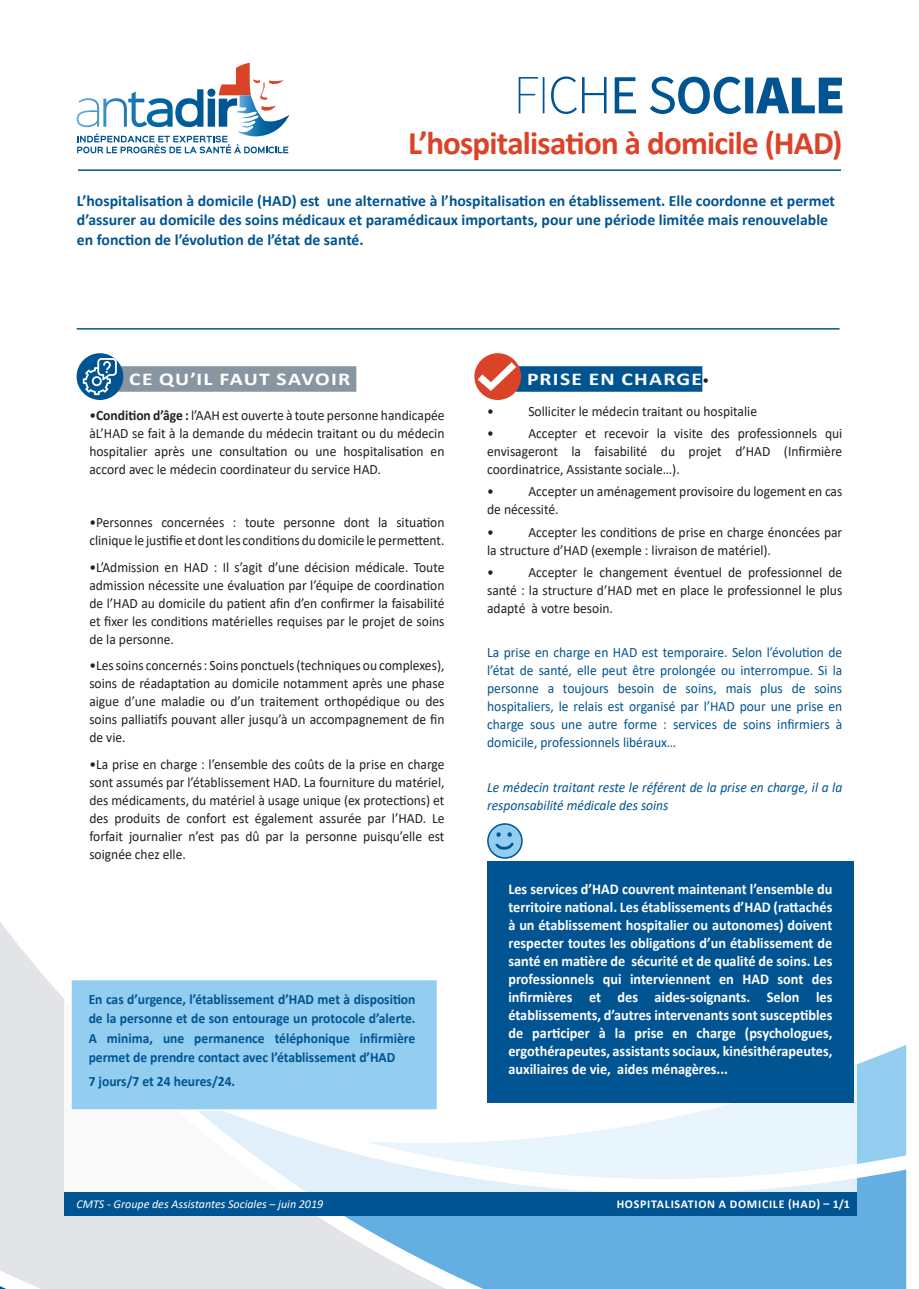
<style>
.page{position:relative;width:919px;height:1289px;background:#fff}
.page>*{position:absolute;margin:0;border:0;box-sizing:border-box;transform-origin:0 0}
.t1{font:700 33px "Calibri";letter-spacing:-.025em;color:#db4328}
.sous_titre_barette_g{font:700 18px "Calibri";letter-spacing:.06em;color:#fff;scale:1.2 1}
.sous_titre_barette_b{font:700 18px "Calibri";letter-spacing:.06em;color:#fff;scale:1.2 1}
.Texte_chapeau{font:700 15.75px/19.5px "Calibri";color:#005492}
.texte_fiche{font:700 15px/18px "Calibri";color:#fff;text-align:justify;scale:.95 1}
.texte_fiche-2{font:14.25px/18px "Calibri";color:#231f20;text-align:justify;scale:.95 1}
.texte_fiche-3{font:14.25px/18px "Calibri";color:#005492;text-align:justify;scale:.95 1}
.texte_encadré_bleu{font:700 14.25px/19.5px "Calibri";color:#005492;text-align:justify;scale:.95 1}
.texte_fiche-4{font:italic 14.25px/18px "Calibri";color:#005492;scale:.95 1}
.t2{font:italic 12px "Calibri";color:#fff}
.t3{font:700 12px "Calibri";letter-spacing:.06em;color:#fff}
.s1{font-weight:700}
.s2{font-weight:400;font-size:14.25px;color:#231f20}
</style>
<div class="page">
<svg style="left:0;top:823px;width:906px;height:465px"></svg>
<svg style="left:64px;top:861px;width:792px;height:330px"></svg>
<div style="left:64px;top:1191px;width:792px;height:24px;background:#005492"></div>
<svg style="left:77px;top:63px;width:212px;height:90px"></svg>
<svg style="left:518px;top:76px;width:324px;height:38px"></svg>
<div style="left:118px;top:366px;width:238px;height:26px;background:#8996a1"></div>
<div style="left:77px;top:353px;width:46px;height:47px;background:#005492;border-radius:50%"></div>
<svg style="left:83px;top:358px;width:34px;height:37px"></svg>
<div style="left:516px;top:366px;width:186px;height:26px;background:#005492"></div>
<div style="left:474px;top:353px;width:47px;height:47px;background:#db4328;border-radius:50%"></div>
<svg style="left:477px;top:362px;width:39px;height:29px"></svg>
<div style="left:488px;top:824px;width:34px;height:34px;background:#93cef0;border-radius:50%"></div>
<div style="left:487px;top:823px;width:35px;height:35px;border:2px solid #005492;border-radius:50%"></div>
<svg style="left:496px;top:832px;width:5px;height:4px"></svg>
<svg style="left:507px;top:832px;width:5px;height:4px"></svg>
<svg style="left:495px;top:842px;width:18px;height:7px"></svg>
<div style="left:487px;top:861px;width:366px;height:241px;background:#005492"></div>
<hr style="left:78px;top:169px;width:762px;height:2px;background:#005492">
<hr style="left:77px;top:328px;width:762px;height:1px;background:#005492">
<div style="left:71px;top:979px;width:366px;height:131px;background:#93cef0"></div>
<div style="left:70px;top:978px;width:368px;height:132px;border:2px solid #fff"></div>
<p class="t1" style="left:408px;top:120px;width:435px">L’hospitalisation à domicile (HAD)</p>
<p class="Texte_chapeau" style="left:77px;top:190px;width:759px">L’hospitalisation à domicile (HAD) est une alternative à l’hospitalisation en établissement. Elle coordonne et permet d’assurer au domicile des soins médicaux et paramédicaux importants, pour une période limitée mais renouvelable en fonction de l’évolution de l’état de santé.</p>
<p class="sous_titre_barette_g" style="left:129px;top:366px;width:186px">CE QU’IL FAUT SAVOIR</p>
<p class="texte_fiche-2" style="left:89px;top:406px;width:375px">•<span class="s1">Condition d’âge :</span> l’AAH est ouverte à toute personne handicapée àL’HAD se fait à la demande du médecin traitant ou du médecin hospitalier après une consultation ou une hospitalisation en accord avec le médecin coordinateur du service HAD.</p>
<p class="texte_fiche-2" style="left:89px;top:513px;width:375px">•Personnes concernées : toute personne dont la situation clinique le justifie et dont les conditions du domicile le permettent.</p>
<p class="texte_fiche-2" style="left:89px;top:557px;width:375px">•L’Admission en HAD : Il s’agit d’une décision médicale. Toute admission nécessite une évaluation par l’équipe de coordination de l’HAD au domicile du patient afin d’en confirmer la faisabilité et fixer les conditions matérielles requises par le projet de soins de la personne.</p>
<p class="texte_fiche-2" style="left:89px;top:656px;width:375px">•Les soins concernés : Soins ponctuels (techniques ou complexes), soins de réadaptation au domicile notamment après une phase aigue d’une maladie ou d’un traitement orthopédique ou des soins palliatifs pouvant aller jusqu’à un accompagnement de fin de vie.</p>
<p class="texte_fiche-2" style="left:89px;top:754px;width:375px">•La prise en charge : l’ensemble des coûts de la prise en charge sont assumés par l’établissement HAD. La fourniture du matériel, des médicaments, du matériel à usage unique (ex protections) et des produits de confort est également assurée par l’HAD. Le forfait journalier n’est pas dû par la personne puisqu’elle est soignée chez elle.</p>
<p class="texte_encadré_bleu" style="left:89px;top:989px;width:345px">En cas d’urgence, l’établissement d’HAD met à disposition de la personne et de son entourage un protocole d’alerte.<br>A minima, une permanence téléphonique infirmière permet de prendre contact avec l’établissement d’HAD</p>
<p class="texte_encadré_bleu" style="left:89px;top:1071px;width:156px">7 jours/7 et 24 heures/24.</p>
<p class="sous_titre_barette_b" style="left:527px;top:366px;width:153px">PRISE EN CHARGE<span class="s2">•</span></p>
<p class="texte_fiche-2" style="left:487px;top:401px;width:9px">•</p>
<p class="texte_fiche-2" style="left:528px;top:401px;width:242px">Solliciter le médecin traitant ou hospitalie</p>
<p class="texte_fiche-2" style="left:487px;top:424px;width:9px">•</p>
<p class="texte_fiche-2" style="left:487px;top:424px;width:375px;text-indent:41px">Accepter et recevoir la visite des professionnels qui envisageront la faisabilité du projet d’HAD (Infirmière coordinatrice, Assistante sociale…).</p>
<p class="texte_fiche-2" style="left:487px;top:482px;width:9px">•</p>
<p class="texte_fiche-2" style="left:487px;top:482px;width:375px;text-indent:41px">Accepter un aménagement provisoire du logement en cas de nécessité.</p>
<p class="texte_fiche-2" style="left:487px;top:522px;width:9px">•</p>
<p class="texte_fiche-2" style="left:487px;top:522px;width:375px;text-indent:41px">Accepter les conditions de prise en charge énoncées par la structure d’HAD (exemple : livraison de matériel).</p>
<p class="texte_fiche-2" style="left:487px;top:562px;width:9px">•</p>
<p class="texte_fiche-2" style="left:487px;top:562px;width:375px;text-indent:41px">Accepter le changement éventuel de professionnel de santé : la structure d’HAD met en place le professionnel le plus adapté à votre besoin.</p>
<p class="texte_fiche-3" style="left:487px;top:643px;width:375px">La prise en charge en HAD est temporaire. Selon l’évolution de l’état de santé, elle peut être prolongée ou interrompue. Si la personne a toujours besoin de soins, mais plus de soins hospitaliers, le relais est organisé par l’HAD pour une prise en charge sous une autre forme : services de soins infirmiers à domicile, professionnels libéraux…</p>
<p class="texte_fiche-4" style="left:487px;top:777px;width:375px">Le médecin traitant reste le référent de la prise en charge, il a la responsabilité médicale des soins</p>
<p class="texte_fiche" style="left:508px;top:880px;width:342px">Les services d’HAD couvrent maintenant l’ensemble du territoire national. Les établissements d’HAD (rattachés à un établissement hospitalier ou autonomes) doivent respecter toutes les obligations d’un établissement de santé en matière de sécurité et de qualité de soins. Les professionnels qui interviennent en HAD sont des infirmières et des aides-soignants. Selon les établissements, d’autres intervenants sont susceptibles de participer à la prise en charge (psychologues, ergothérapeutes, assistants sociaux, kinésithérapeutes, auxiliaires de vie, aides ménagères...</p>
<p class="t2" style="left:77px;top:1195px;width:248px">CMTS - Groupe des Assistantes Sociales – juin 2019</p>
<p class="t3" style="left:616px;top:1195px;width:235px">HOSPITALISATION A DOMICILE (HAD) – 1/1</p>
</div>
